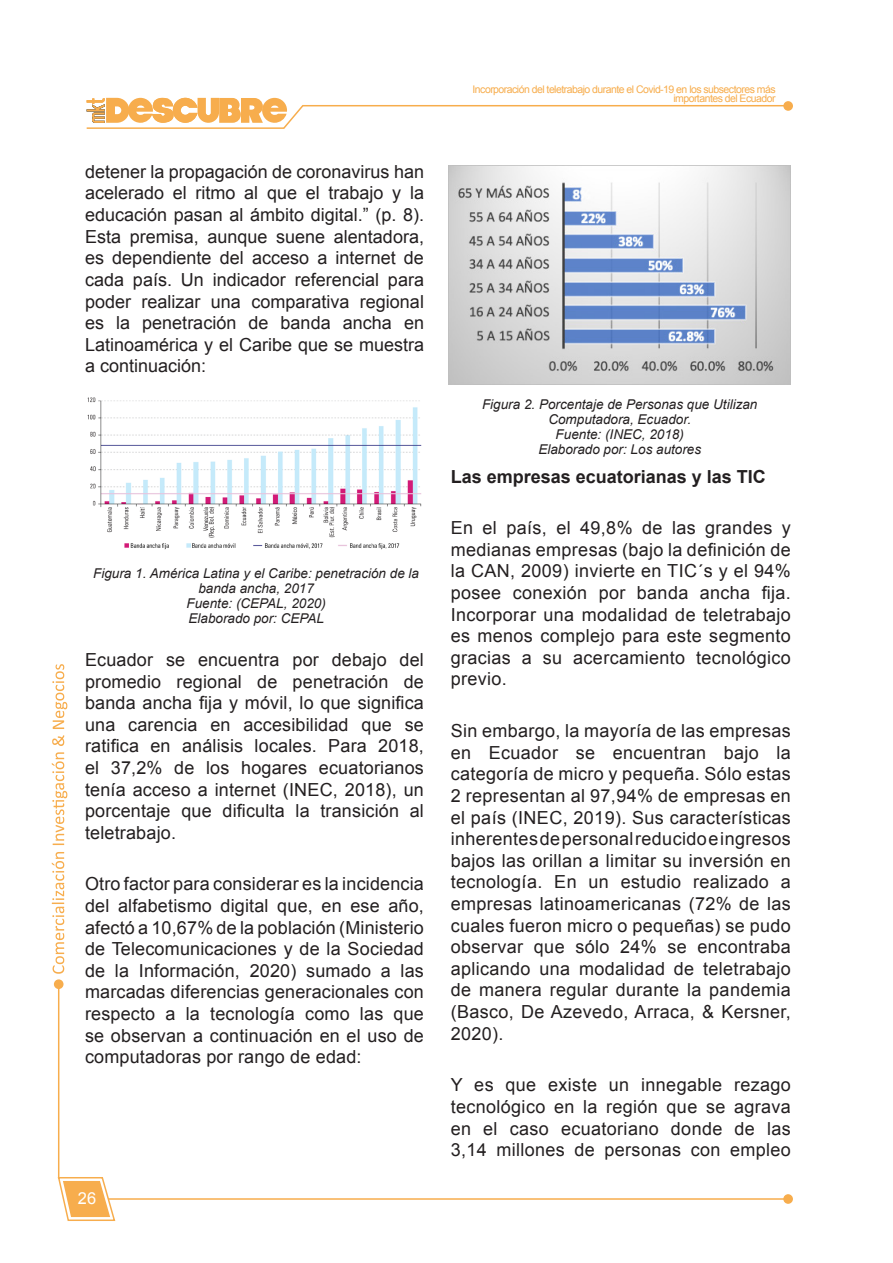
<style>
.page{position:relative;width:893px;height:1263px;background:#fff}
.page>*{position:absolute;margin:0;border:0;box-sizing:border-box;transform-origin:0 0}
.t1{font:18px/21.6px "Arial";letter-spacing:.015em;color:#231f20;text-align:justify}
.t2{font:700 18px "Arial";color:#231f20}
.t3{font:16.5px "Arial";color:#fff}
.t4{font:italic 13.5px/15px "Arial";color:#231f20;text-align:center}
.t5{font:10.5px/9px "Arial";letter-spacing:-.05em;color:#f7ad4d;text-align:right}
</style>
<div class="page">
<hr style="left:108px;top:1198px;width:682px;height:2px;background:#f7ad4d">
<hr style="left:58px;top:984px;width:1px;height:195px;background:#f7ad4d">
<svg style="left:52px;top:664px;width:15px;height:310px"></svg>
<svg style="left:57px;top:1176px;width:59px;height:45px"></svg>
<div style="left:783px;top:1194px;width:10px;height:10px;background:#f7ad4d;border-radius:50%"></div>
<div style="left:54px;top:979px;width:10px;height:10px;background:#f7ad4d;border-radius:50%"></div>
<svg style="left:86px;top:98px;width:700px;height:31px"></svg>
<div style="left:783px;top:101px;width:10px;height:10px;background:#f7ad4d;border-radius:50%"></div>
<img style="left:87px;top:397px;width:335px;height:153px">
<img style="left:449px;top:166px;width:342px;height:219px">
<p class="t1" style="left:85px;top:161px;width:340px">detener la propagación de coronavirus han acelerado el ritmo al que el trabajo y la educación pasan al ámbito digital.” (p. 8).<br>Esta premisa, aunque suene alentadora, es dependiente del acceso a internet de cada país. Un indicador referencial para poder realizar una comparativa regional es la penetración de banda ancha en Latinoamérica y el Caribe que se muestra a continuación:</p>
<p class="t4" style="left:93px;top:565px;width:327px">Figura 1. América Latina y el Caribe: penetración de la banda ancha, 2017</p>
<p class="t4" style="left:187px;top:595px;width:141px">Fuente: (CEPAL, 2020)</p>
<p class="t4" style="left:189px;top:610px;width:137px">Elaborado por: CEPAL</p>
<p class="t1" style="left:85px;top:649px;width:340px">Ecuador se encuentra por debajo del promedio regional de penetración de banda ancha fija y móvil, lo que significa una carencia en accesibilidad que se ratifica en análisis locales. Para 2018, el 37,2% de los hogares ecuatorianos tenía acceso a internet (INEC, 2018), un porcentaje que dificulta la transición al teletrabajo.</p>
<p class="t1" style="left:85px;top:873px;width:340px">Otro factor para considerar es la incidencia del alfabetismo digital que, en ese año, afectó a 10,67% de la población (Ministerio de Telecomunicaciones y de la Sociedad de la Información, 2020) sumado a las marcadas diferencias generacionales con respecto a la tecnología como las que se observan a continuación en el uso de computadoras por rango de edad:</p>
<p class="t3" style="left:78px;top:1187px;width:20px">26</p>
<p class="t5" style="left:473px;top:85px;width:304px">Incorporación del teletrabajo durante el Covid-19 en los subsectores más importantes del Ecuador</p>
<p class="t4" style="left:482px;top:397px;width:277px">Figura 2. Porcentaje de Personas que Utilizan<br>Computadora, Ecuador.</p>
<p class="t4" style="left:556px;top:427px;width:130px">Fuente: (INEC, 2018)</p>
<p class="t4" style="left:538px;top:442px;width:164px">Elaborado por: Los autores</p>
<p class="t2" style="left:451px;top:464px;width:317px">Las empresas ecuatorianas y las TIC</p>
<p class="t1" style="left:451px;top:517px;width:342px">En el país, el 49,8% de las grandes y medianas empresas (bajo la definición de la CAN, 2009) invierte en TIC´s y el 94% posee conexión por banda ancha fija.<br>Incorporar una modalidad de teletrabajo es menos complejo para este segmento gracias a su acercamiento tecnológico previo.</p>
<p class="t1" style="left:451px;top:720px;width:342px">Sin embargo, la mayoría de las empresas en Ecuador se encuentran bajo la categoría de micro y pequeña. Sólo estas 2 representan al 97,94% de empresas en el país (INEC, 2019). Sus características inherentes de personal reducido e ingresos bajos las orillan a limitar su inversión en tecnología. En un estudio realizado a empresas latinoamericanas (72% de las cuales fueron micro o pequeñas) se pudo observar que sólo 24% se encontraba aplicando una modalidad de teletrabajo de manera regular durante la pandemia (Basco, De Azevedo, Arraca, &amp; Kersner, 2020).</p>
<p class="t1" style="left:451px;top:1074px;width:342px">Y es que existe un innegable rezago tecnológico en la región que se agrava en el caso ecuatoriano donde de las 3,14 millones de personas con empleo</p>
</div>
